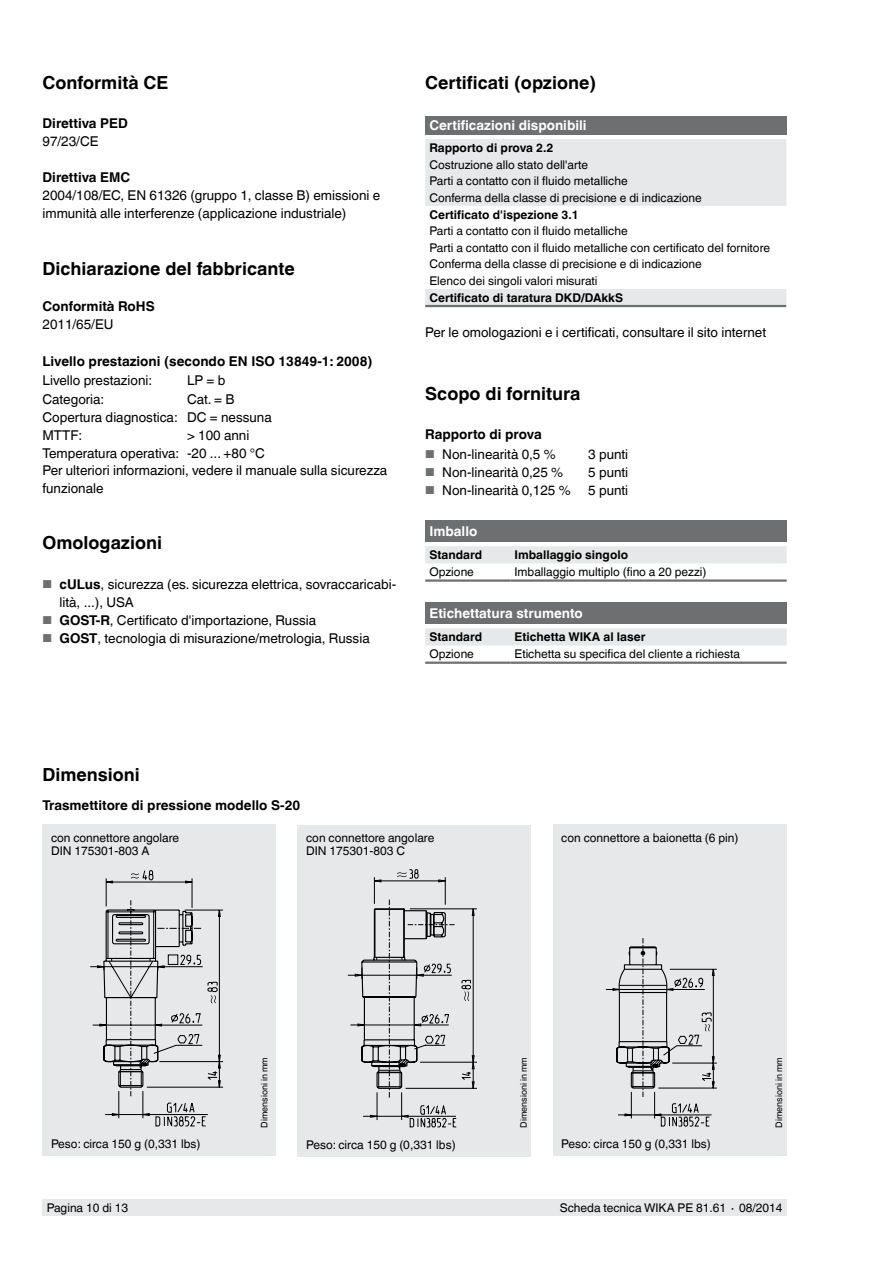
<style>
.page{position:relative;width:893px;height:1263px;background:#fff}
.page>*{position:absolute;margin:0;border:0;box-sizing:border-box;transform-origin:0 0}
.t1{font:700 18px "Helvetica World";color:#000}
.t2{font:13.5px/18px "Helvetica World";color:#000}
.t3{font:700 13.5px "Helvetica World";color:#000}
.t4{font:700 13.5px "Helvetica World";color:#fff}
.t5{font:12px/16.5px "Helvetica World";color:#000}
.t6{font:700 12px "Helvetica World";color:#000}
.t7{font:9px "Helvetica World";color:#000}
.s1{font-size:11.55px;color:#6d6f71}
.s2{font-weight:700}
</style>
<div class="page">
<div style="left:43px;top:1199px;width:744px;height:17px;background:#e7e8e9"></div>
<div style="left:43px;top:824px;width:233px;height:332px;background:#e7e8e9"></div>
<div style="left:553px;top:824px;width:233px;height:332px;background:#e7e8e9"></div>
<svg style="left:606px;top:938px;width:111px;height:189px"></svg>
<div style="left:298px;top:825px;width:233px;height:331px;background:#e7e8e9"></div>
<div style="left:425px;top:116px;width:361px;height:19px;background:#6d6f71"></div>
<svg style="left:425px;top:139px;width:361px;height:166px;fill:#eff0f0"></svg>
<hr style="left:425px;top:305px;width:361px;height:2px;background:#6d6f71">
<div style="left:425px;top:521px;width:362px;height:21px;background:#6d6f71"></div>
<div style="left:425px;top:546px;width:362px;height:17px;background:#e7e8e9"></div>
<hr style="left:425px;top:579px;width:85px;height:3px;background:#6d6f71">
<hr style="left:510px;top:579px;width:277px;height:3px;background:#6d6f71">
<div style="left:425px;top:603px;width:362px;height:21px;background:#6d6f71"></div>
<svg style="left:425px;top:628px;width:362px;height:18px;background:#e8e9ea"></svg>
<hr style="left:425px;top:662px;width:85px;height:2px;background:#6d6f71">
<hr style="left:510px;top:662px;width:277px;height:2px;background:#6d6f71">
<svg style="left:90px;top:870px;width:133px;height:257px"></svg>
<svg style="left:347px;top:869px;width:130px;height:259px"></svg>
<h1 class="t1" style="left:43px;top:73px;width:127px">Conformità CE</h1>
<p class="t3" style="left:43px;top:116px;width:87px">Direttiva PED</p>
<p class="t2" style="left:43px;top:133px;width:58px">97/23/CE</p>
<p class="t3" style="left:43px;top:170px;width:89px">Direttiva EMC</p>
<p class="t2" style="left:43px;top:187px;width:339px">2004/108/EC, EN 61326 (gruppo 1, classe B) emissioni e immunità alle interferenze (applicazione industriale)</p>
<h1 class="t1" style="left:43px;top:259px;width:254px">Dichiarazione del fabbricante</h1>
<p class="t3" style="left:43px;top:299px;width:114px">Conformità RoHS</p>
<p class="t2" style="left:43px;top:316px;width:72px">2011/65/EU</p>
<p class="t3" style="left:43px;top:353px;width:331px">Livello prestazioni (secondo EN ISO 13849-1: 2008)</p>
<p class="t2" style="left:43px;top:372px;width:111px">Livello prestazioni:</p>
<p class="t2" style="left:187px;top:372px;width:40px">LP = b</p>
<p class="t2" style="left:43px;top:390px;width:63px">Categoria:</p>
<p class="t2" style="left:43px;top:390px;width:231px;text-indent:145px">Cat. = B<br>Copertura diagnostica: DC = nessuna<br>MTTF:</p>
<p class="t2" style="left:43px;top:426px;width:224px;text-indent:145px">&gt; 100 anni<br>Temperatura operativa: -20 ... +80 °C</p>
<p class="t2" style="left:43px;top:461px;width:346px">Per ulteriori informazioni, vedere il manuale sulla sicurezza funzionale</p>
<h1 class="t1" style="left:43px;top:533px;width:121px">Omologazioni</h1>
<p class="t2" style="left:60px;top:575px;width:338px;text-indent:-17px"><span class="s1">■</span> <span class="s2">cULus</span>, sicurezza (es. sicurezza elettrica, sovraccaricabi&shy;lità, ...), USA</p>
<p class="t2" style="left:43px;top:611px;width:275px"><span class="s1">■</span> <span class="s2">GOST-R</span>, Certificato d'importazione, Russia</p>
<p class="t2" style="left:43px;top:629px;width:329px"><span class="s1">■</span> <span class="s2">GOST</span>, tecnologia di misurazione/metrologia, Russia</p>
<h1 class="t1" style="left:425px;top:73px;width:172px">Certificati (opzione)</h1>
<p class="t4" style="left:429px;top:118px;width:159px">Certificazioni disponibili</p>
<p class="t6" style="left:429px;top:141px;width:125px">Rapporto di prova 2.2</p>
<p class="t5" style="left:429px;top:156px;width:274px">Costruzione allo stato dell'arte<br>Parti a contatto con il fluido metalliche<br>Conferma della classe di precisione e di indicazione</p>
<p class="t6" style="left:429px;top:207px;width:151px">Certificato d'ispezione 3.1</p>
<p class="t5" style="left:429px;top:223px;width:342px">Parti a contatto con il fluido metalliche<br>Parti a contatto con il fluido metalliche con certificato del fornitore Conferma della classe di precisione e di indicazione<br>Elenco dei singoli valori misurati</p>
<p class="t6" style="left:429px;top:291px;width:195px">Certificato di taratura DKD/DAkkS</p>
<p class="t2" style="left:425px;top:323px;width:342px">Per le omologazioni e i certificati, consultare il sito internet</p>
<h1 class="t1" style="left:425px;top:383px;width:157px">Scopo di fornitura</h1>
<p class="t3" style="left:425px;top:427px;width:118px">Rapporto di prova</p>
<p class="t2" style="left:425px;top:445px;width:132px"><span class="s1">■</span> Non-linearità 0,5 %</p>
<p class="t2" style="left:425px;top:463px;width:140px"><span class="s1">■</span> Non-linearità 0,25 %</p>
<p class="t2" style="left:425px;top:481px;width:147px"><span class="s1">■</span> Non-linearità 0,125 %</p>
<p class="t2" style="left:588px;top:445px;width:41px;text-align:justify">3 punti 5 punti 5 punti</p>
<p class="t4" style="left:429px;top:523px;width:49px">Imballo</p>
<p class="t6" style="left:429px;top:548px;width:54px">Standard</p>
<p class="t6" style="left:514px;top:548px;width:115px">Imballaggio singolo</p>
<p class="t5" style="left:429px;top:564px;width:46px">Opzione</p>
<p class="t5" style="left:514px;top:564px;width:194px">Imballaggio multiplo (fino a 20 pezzi)</p>
<p class="t4" style="left:429px;top:606px;width:155px">Etichettatura strumento</p>
<p class="t6" style="left:429px;top:630px;width:54px">Standard</p>
<p class="t6" style="left:514px;top:630px;width:132px">Etichetta WIKA al laser</p>
<p class="t5" style="left:429px;top:646px;width:46px">Opzione</p>
<p class="t5" style="left:514px;top:646px;width:227px">Etichetta su specifica del cliente a richiesta</p>
<h1 class="t1" style="left:43px;top:764px;width:99px">Dimensioni</h1>
<p class="t3" style="left:43px;top:797px;width:259px">Trasmettitore di pressione modello S-20</p>
<p class="t5" style="left:51px;top:831px;width:130px;line-height:13.5px">con connettore angolare<br>DIN 175301-803 A</p>
<p class="t5" style="left:306px;top:829px;width:130px">con connettore angolare</p>
<p class="t5" style="left:561px;top:829px;width:179px">con connettore a baionetta (6 pin)</p>
<p class="t5" style="left:306px;top:843px;width:101px">DIN 175301-803 C</p>
<p class="t7" style="left:259px;top:1128px;width:72px;rotate:-90deg">Dimensioni in mm</p>
<p class="t7" style="left:519px;top:1128px;width:72px;rotate:-90deg">Dimensioni in mm</p>
<p class="t7" style="left:774px;top:1128px;width:72px;rotate:-90deg">Dimensioni in mm</p>
<p class="t5" style="left:51px;top:1136px;width:151px">Peso: circa 150 g (0,331 lbs)</p>
<p class="t5" style="left:306px;top:1136px;width:151px">Peso: circa 150 g (0,331 lbs)</p>
<p class="t5" style="left:561px;top:1136px;width:151px">Peso: circa 150 g (0,331 lbs)</p>
<p class="t5" style="left:47px;top:1199px;width:83px">Pagina 10 di 13</p>
<p class="t5" style="left:560px;top:1199px;width:224px">Scheda tecnica WIKA PE 81.61 ∙ 08/2014</p>
</div>
